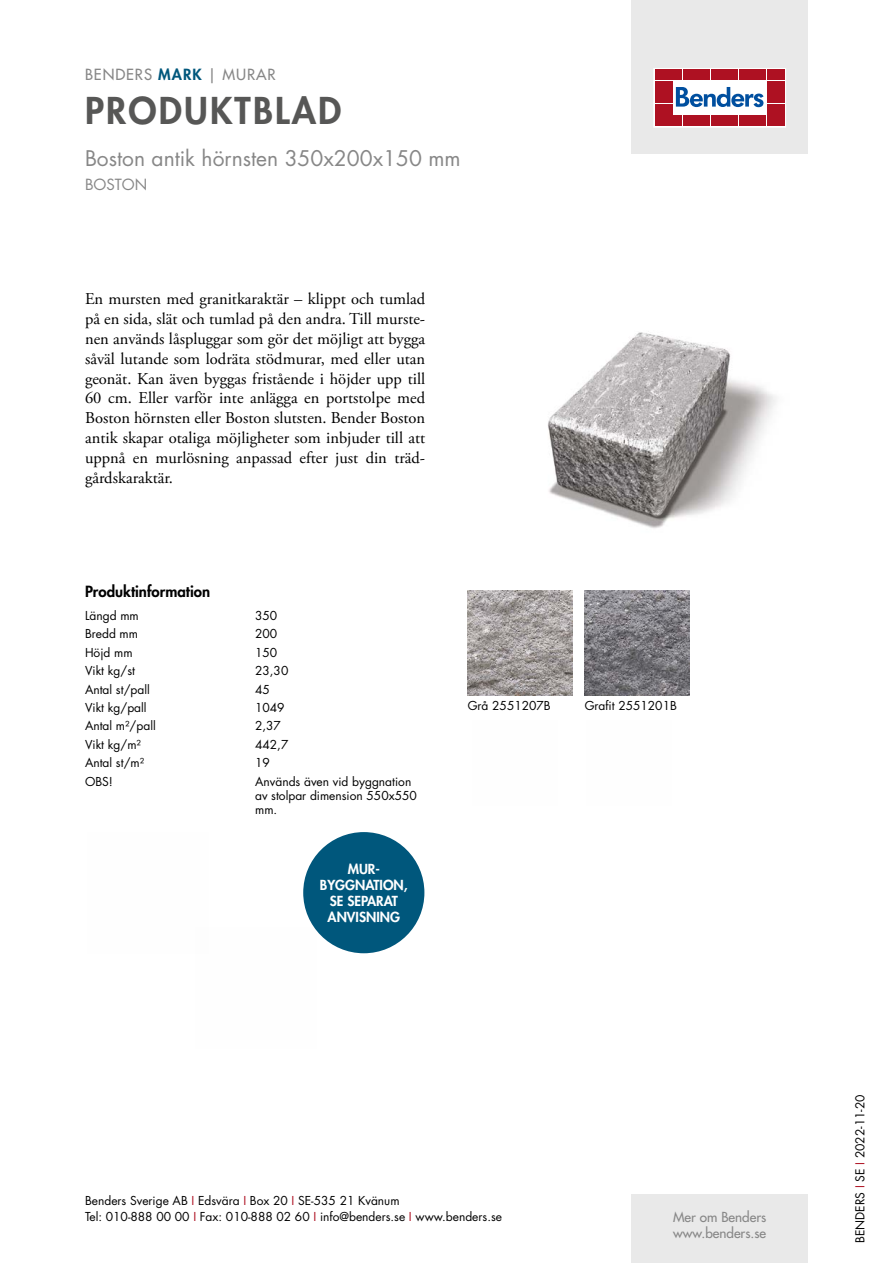
<style>
.page{position:relative;width:893px;height:1263px;background:#fff}
.page>*{position:absolute;margin:0;border:0;box-sizing:border-box;transform-origin:0 0}
.t1{font:800 36px "Futura Std";letter-spacing:.06em;color:#575756}
.t2{font:21px "Futura Std";color:#878787}
.t3{font:16.5px/19.8px "Adobe Garamond Pro";color:#000;text-align:justify}
.t4{font:800 15px "Futura Std";color:#000}
.t5{font:500 15px "Futura Std";letter-spacing:.06em;color:#878787}
.t6{font:15px "Futura Std";color:#878787}
.t7{font:800 13.5px/16.2px "Futura Std";color:#fff;text-align:center}
.t8{font:500 13.5px/16.2px "Futura Std";color:#878787}
.t9{font:12px/14.4px "Futura Std";color:#000}
.s1{font-weight:800;color:#00577c}
.s2{color:#ae1122}
</style>
<div class="page">
<div style="left:631px;top:0;width:177px;height:153px;background:#e9e9e9"></div>
<div style="left:631px;top:1195px;width:177px;height:68px;background:#e9e9e9"></div>
<svg style="left:656px;top:70px;width:128px;height:55px;background:#ebc5ca"></svg>
<div style="left:654px;top:68px;width:132px;height:59px;border:1px solid #fff"></div>
<div style="left:655px;top:70px;width:8px;height:10px;background:#ae1122"></div>
<div style="left:664px;top:70px;width:8px;height:10px;background:#ae1122"></div>
<div style="left:655px;top:81px;width:8px;height:10px;background:#ae1122"></div>
<div style="left:664px;top:81px;width:8px;height:10px;background:#ae1122"></div>
<div style="left:655px;top:93px;width:8px;height:10px;background:#ae1122"></div>
<div style="left:664px;top:93px;width:8px;height:10px;background:#ae1122"></div>
<div style="left:655px;top:104px;width:8px;height:11px;background:#ae1122"></div>
<div style="left:664px;top:104px;width:8px;height:11px;background:#ae1122"></div>
<div style="left:655px;top:116px;width:8px;height:10px;background:#ae1122"></div>
<div style="left:664px;top:116px;width:8px;height:10px;background:#ae1122"></div>
<div style="left:674px;top:70px;width:8px;height:10px;background:#ae1122"></div>
<div style="left:683px;top:70px;width:8px;height:10px;background:#ae1122"></div>
<div style="left:692px;top:70px;width:8px;height:10px;background:#ae1122"></div>
<div style="left:702px;top:70px;width:8px;height:10px;background:#ae1122"></div>
<div style="left:711px;top:70px;width:8px;height:10px;background:#ae1122"></div>
<div style="left:720px;top:70px;width:8px;height:10px;background:#ae1122"></div>
<div style="left:730px;top:70px;width:8px;height:10px;background:#ae1122"></div>
<div style="left:739px;top:70px;width:8px;height:10px;background:#ae1122"></div>
<div style="left:748px;top:70px;width:8px;height:10px;background:#ae1122"></div>
<div style="left:758px;top:70px;width:8px;height:10px;background:#ae1122"></div>
<div style="left:674px;top:116px;width:8px;height:10px;background:#ae1122"></div>
<div style="left:683px;top:116px;width:8px;height:10px;background:#ae1122"></div>
<div style="left:692px;top:116px;width:8px;height:10px;background:#ae1122"></div>
<div style="left:702px;top:116px;width:8px;height:10px;background:#ae1122"></div>
<div style="left:711px;top:116px;width:8px;height:10px;background:#ae1122"></div>
<div style="left:720px;top:116px;width:8px;height:10px;background:#ae1122"></div>
<div style="left:730px;top:116px;width:8px;height:10px;background:#ae1122"></div>
<div style="left:739px;top:116px;width:8px;height:10px;background:#ae1122"></div>
<div style="left:748px;top:116px;width:8px;height:10px;background:#ae1122"></div>
<div style="left:758px;top:116px;width:8px;height:10px;background:#ae1122"></div>
<div style="left:767px;top:70px;width:8px;height:10px;background:#ae1122"></div>
<div style="left:776px;top:70px;width:8px;height:10px;background:#ae1122"></div>
<div style="left:767px;top:81px;width:8px;height:10px;background:#ae1122"></div>
<div style="left:776px;top:81px;width:8px;height:10px;background:#ae1122"></div>
<div style="left:767px;top:93px;width:8px;height:10px;background:#ae1122"></div>
<div style="left:776px;top:93px;width:8px;height:10px;background:#ae1122"></div>
<div style="left:767px;top:104px;width:8px;height:11px;background:#ae1122"></div>
<div style="left:776px;top:104px;width:8px;height:11px;background:#ae1122"></div>
<div style="left:767px;top:116px;width:8px;height:10px;background:#ae1122"></div>
<div style="left:776px;top:116px;width:8px;height:10px;background:#ae1122"></div>
<svg style="left:676px;top:87px;width:87px;height:20px;background:#89add2"></svg>
<div style="left:303px;top:832px;width:121px;height:121px;background:#00577c;border-radius:50%"></div>
<img style="left:548px;top:332px;width:228px;height:197px">
<img style="left:468px;top:590px;width:105px;height:105px">
<img style="left:585px;top:590px;width:105px;height:105px">
<p class="t5" style="left:85px;top:65px;width:192px">BENDERS <span class="s1">MARK</span> | MURAR</p>
<h1 class="t1" style="left:85px;top:87px;width:258px">PRODUKTBLAD</h1>
<p class="t2" style="left:85px;top:144px;width:377px">Boston antik hörnsten 350x200x150 mm</p>
<p class="t6" style="left:85px;top:175px;width:64px">BOSTON</p>
<p class="t3" style="left:85px;top:290px;width:342px">En mursten med granitkaraktär – klippt och tumlad på en sida, slät och tumlad på den andra. Till murste&shy;nen används låspluggar som gör det möjligt att bygga såväl lutande som lodräta stödmurar, med eller utan geonät. Kan även byggas fristående i höjder upp till 60 cm. Eller varför inte anlägga en portstolpe med Boston hörnsten eller Boston slutsten. Bender Boston antik skapar otaliga möjligheter som inbjuder till att uppnå en murlösning anpassad efter just din träd&shy;gårdskaraktär.</p>
<p class="t4" style="left:85px;top:582px;width:127px">Produktinformation</p>
<p class="t9" style="left:85px;top:608px;width:55px">Längd mm</p>
<p class="t9" style="left:255px;top:608px;width:24px">350</p>
<p class="t9" style="left:85px;top:627px;width:55px">Bredd mm</p>
<p class="t9" style="left:255px;top:627px;width:24px">200</p>
<p class="t9" style="left:85px;top:645px;width:49px">Höjd mm</p>
<p class="t9" style="left:255px;top:645px;width:24px">150</p>
<p class="t9" style="left:85px;top:664px;width:51px">Vikt kg/st</p>
<p class="t9" style="left:255px;top:664px;width:35px">23,30</p>
<p class="t9" style="left:85px;top:682px;width:66px">Antal st/pall</p>
<p class="t9" style="left:255px;top:682px;width:16px">45</p>
<p class="t9" style="left:85px;top:700px;width:63px">Vikt kg/pall</p>
<p class="t9" style="left:255px;top:700px;width:31px">1049</p>
<p class="t9" style="left:85px;top:719px;width:72px">Antal m²/pall</p>
<p class="t9" style="left:255px;top:719px;width:27px">2,37</p>
<p class="t9" style="left:85px;top:737px;width:57px">Vikt kg/m²</p>
<p class="t9" style="left:255px;top:737px;width:35px">442,7</p>
<p class="t9" style="left:85px;top:756px;width:61px">Antal st/m²</p>
<p class="t9" style="left:255px;top:756px;width:16px">19</p>
<p class="t9" style="left:85px;top:774px;width:29px">OBS!</p>
<p class="t9" style="left:255px;top:774px;width:163px">Används även vid byggnation av stolpar dimension 550x550 mm.</p>
<p class="t7" style="left:320px;top:861px;width:89px">MUR-<br>BYGGNATION,<br>SE SEPARAT<br>ANVISNING</p>
<p class="t9" style="left:468px;top:698px;width:85px">Grå 2551207B</p>
<p class="t9" style="left:585px;top:698px;width:94px">Grafit 2551201B</p>
<p class="t9" style="left:85px;top:1192px;width:418px;line-height:16.5px">Benders Sverige AB <span class="s2">I</span> Edsvära <span class="s2">I</span> Box 20 <span class="s2">I</span> SE-535 21 Kvänum<br>Tel: 010-888 00 00 <span class="s2">I</span> Fax: 010-888 02 60 <span class="s2">I</span> info@benders.se <span class="s2">I</span> www.benders.se</p>
<p class="t8" style="left:673px;top:1209px;width:95px">Mer om Benders www.benders.se</p>
<p class="t9" style="left:853px;top:1243px;width:150px;rotate:-90deg">BENDERS <span class="s2">I</span> SE <span class="s2">I</span> 2022-11-20</p>
</div>
